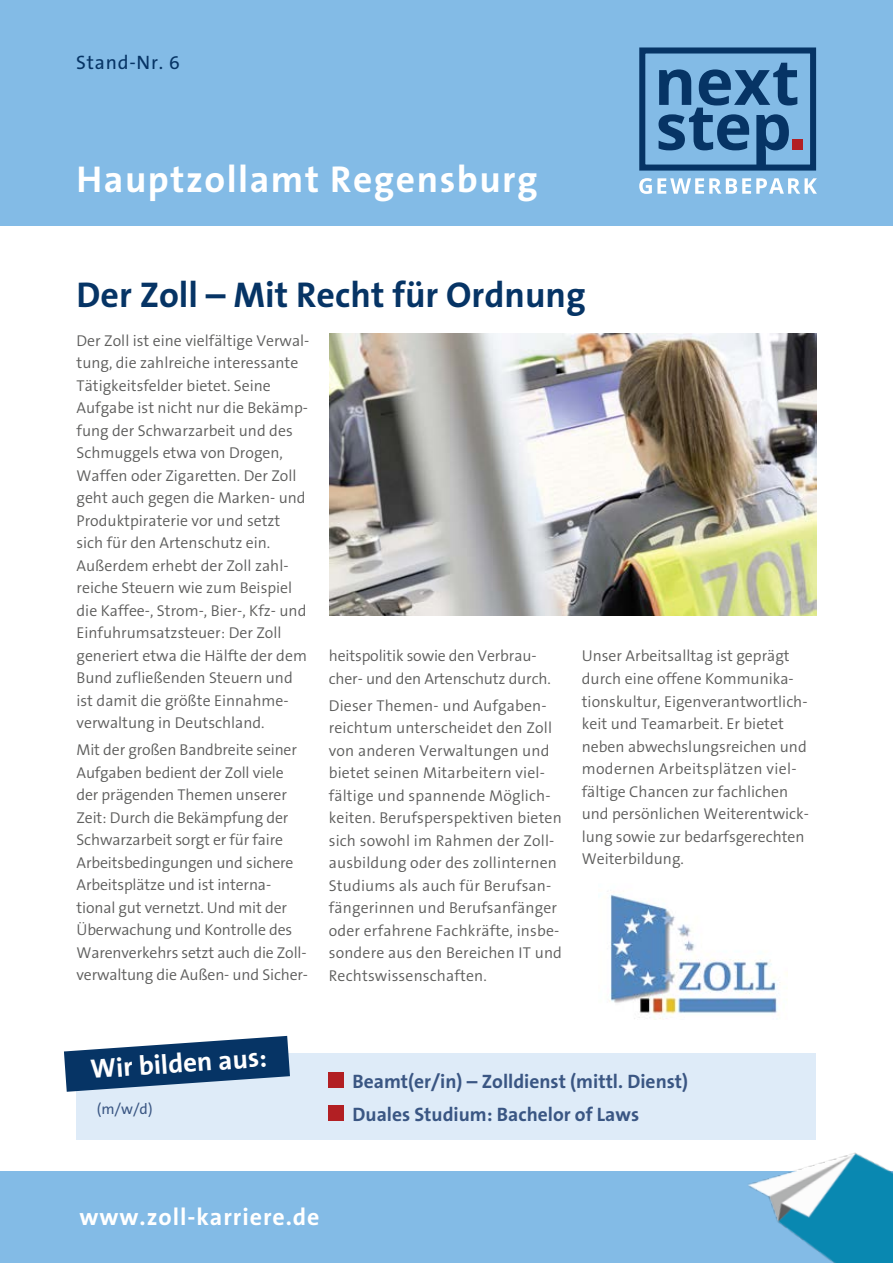
<style>
.page{position:relative;width:893px;height:1263px;background:#fff}
.page>*{position:absolute;margin:0;border:0;box-sizing:border-box;transform-origin:0 0}
.t1{font:700 37.5px "The Sans B7";letter-spacing:.04em;color:#fff}
.t2{font:700 36px "The Sans B7";color:#063465}
.t3{font:700 27px "The Sans B7";color:#fff}
.t4{font:700 24px "The Sans B7";letter-spacing:.04em;color:#fff}
.t5{font:700 19.5px/33.2px "The Sans B7";color:#3a5683}
.t6{font:19.5px "The Sans B5 Plain";letter-spacing:.04em;color:#063465}
.t7{font:300 15.75px/22.5px "The Sans B4";color:#5d5d5c}
.t8{font:15px "The Sans B5 Plain";color:#3a5683}
</style>
<div class="page">
<div style="left:0;top:0;width:893px;height:225px;background:#83bbe6"></div>
<div style="left:0;top:1171px;width:893px;height:92px;background:#83bbe6"></div>
<div style="left:639px;top:47px;width:177px;height:124px;border:6px solid #063465"></div>
<svg style="left:658px;top:63px;width:139px;height:102px"></svg>
<div style="left:792px;top:139px;width:10px;height:11px;background:#b21f23"></div>
<svg style="left:639px;top:178px;width:178px;height:16px"></svg>
<img style="left:748px;top:1125px;width:145px;height:138px">
<img style="left:329px;top:334px;width:487px;height:281px">
<img style="left:609px;top:891px;width:170px;height:128px">
<div style="left:76px;top:1053px;width:739px;height:87px;background:#deebf8"></div>
<div style="left:328px;top:1072px;width:16px;height:15px;background:#b21f23"></div>
<div style="left:328px;top:1105px;width:16px;height:16px;background:#b21f23"></div>
<svg style="left:64px;top:1036px;width:226px;height:56px"></svg>
<p class="t6" style="left:76px;top:52px;width:105px">Stand-Nr. 6</p>
<h1 class="t1" style="left:77px;top:160px;width:463px">Hauptzollamt Regensburg</h1>
<h2 class="t2" style="left:77px;top:275px;width:511px">Der Zoll – Mit Recht für Ordnung</h2>
<p class="t7" style="left:77px;top:330px;width:234px">Der Zoll ist eine vielfältige Verwal&shy;tung, die zahlreiche interessante<br>Tätigkeitsfelder bietet. Seine<br>Aufgabe ist nicht nur die Bekämp&shy;fung der Schwarzarbeit und des<br>Schmuggels etwa von Drogen,<br>Waffen oder Zigaretten. Der Zoll geht auch gegen die Marken- und<br>Produktpiraterie vor und setzt sich für den Artenschutz ein.<br>Außerdem erhebt der Zoll zahl&shy;reiche Steuern wie zum Beispiel die Kaffee-, Strom-, Bier-, Kfz- und<br>Einfuhrumsatzsteuer: Der Zoll generiert etwa die Hälfte der dem<br>Bund zufließenden Steuern und ist damit die größte Einnahme&shy;verwaltung in Deutschland.</p>
<p class="t7" style="left:77px;top:739px;width:233px">Mit der großen Bandbreite seiner<br>Aufgaben bedient der Zoll viele der prägenden Themen unserer<br>Zeit: Durch die Bekämpfung der<br>Schwarzarbeit sorgt er für faire<br>Arbeitsbedingungen und sichere<br>Arbeitsplätze und ist interna&shy;tional gut vernetzt. Und mit der<br>Überwachung und Kontrolle des<br>Warenverkehrs setzt auch die Zoll&shy;verwaltung die Außen- und Sicher-</p>
<p class="t7" style="left:329px;top:646px;width:223px">heitspolitik sowie den Verbrau&shy;cher- und den Artenschutz durch.</p>
<p class="t7" style="left:329px;top:695px;width:235px">Dieser Themen- und Aufgaben&shy;reichtum unterscheidet den Zoll von anderen Verwaltungen und bietet seinen Mitarbeitern viel&shy;fältige und spannende Möglich&shy;keiten. Berufsperspektiven bieten sich sowohl im Rahmen der Zoll&shy;ausbildung oder des zollinternen<br>Studiums als auch für Berufsan&shy;fängerinnen und Berufsanfänger oder erfahrene Fachkräfte, insbe&shy;sondere aus den Bereichen IT und<br>Rechtswissenschaften.</p>
<p class="t7" style="left:582px;top:646px;width:229px">Unser Arbeitsalltag ist geprägt durch eine offene Kommunika&shy;tionskultur, Eigenverantwortlich&shy;keit und Teamarbeit. Er bietet neben abwechslungsreichen und modernen Arbeitsplätzen viel&shy;fältige Chancen zur fachlichen und persönlichen Weiterentwick&shy;lung sowie zur bedarfsgerechten<br>Weiterbildung.</p>
<h3 class="t3" style="left:90px;top:1055px;width:178px;rotate:-4deg">Wir bilden aus:</h3>
<p class="t8" style="left:97px;top:1101px;width:57px">(m/w/d)</p>
<h3 class="t4" style="left:79px;top:1205px;width:242px">www.zoll-karriere.de</h3>
<p class="t5" style="left:353px;top:1065px;width:337px">Beamt(er/in) – Zolldienst (mittl. Dienst)<br>Duales Studium: Bachelor of Laws</p>
</div>
